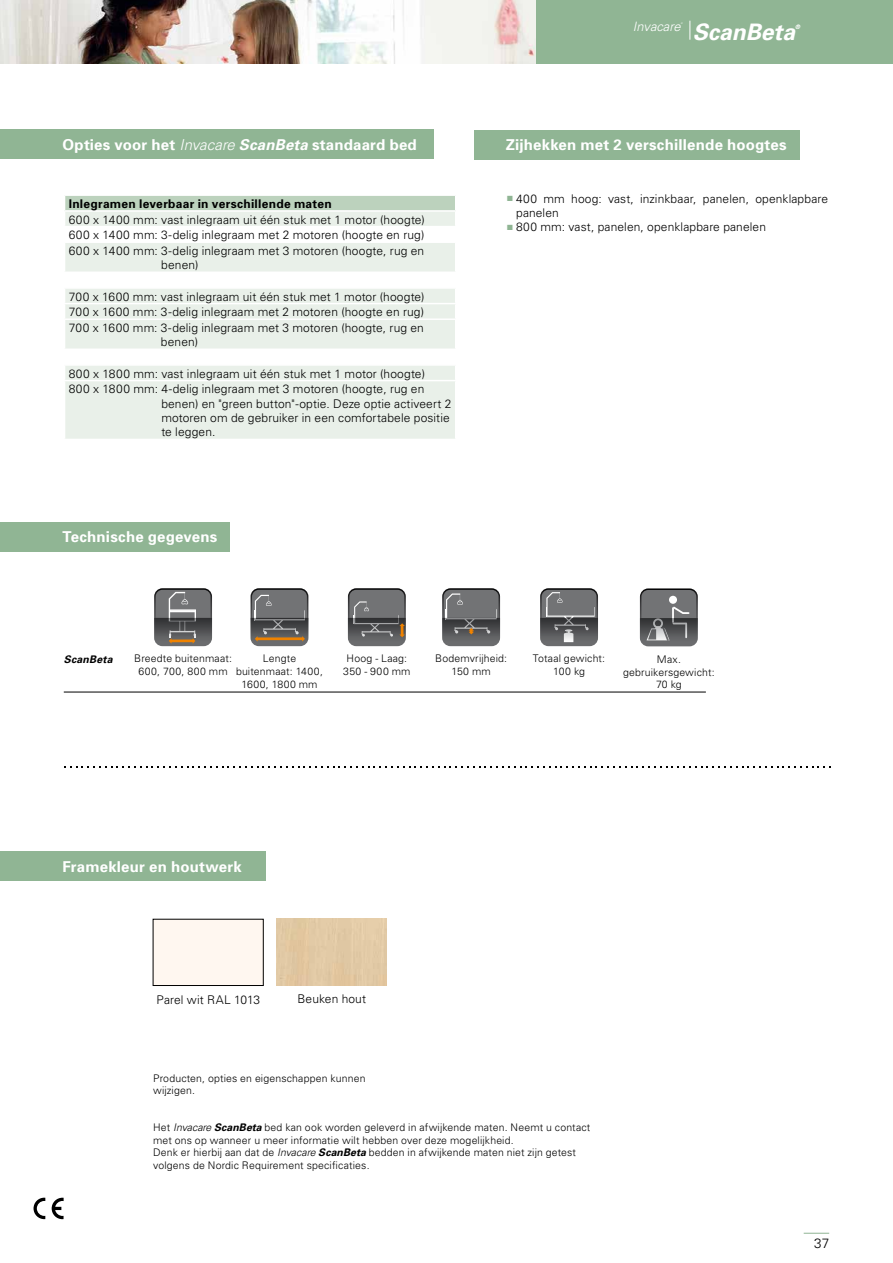
<style>
.page{position:relative;width:893px;height:1263px;background:#fff}
.page>*{position:absolute;margin:0;border:0;box-sizing:border-box;transform-origin:0 0}
.t1{font:italic 700 22.8px "Univers";color:#fff}
.t2{font:700 15px "Univers";letter-spacing:.015em;color:#fff}
.t3{font:300 13.5px "Univers";color:#000}
.t4{font:italic 300 12.9px "Univers";color:#fff}
.t5{font:300 12px/15.6px "Univers";letter-spacing:.01em;color:#000}
.t6{font:700 12px "Univers";letter-spacing:.02em;color:#000}
.t7{font:300 10.5px/12.6px "Univers";letter-spacing:.015em;color:#000;text-align:center}
.t8{font:italic 700 10.5px "Univers";letter-spacing:.025em;color:#000}
.t9{font:italic 700 6.15px "Univers";color:#fff}
.t10{font:italic 300 2.25px "Univers";color:#fff}
.s1{font-weight:300;font-style:italic}
.s2{font-style:italic}
.s3{color:#90b594}
.s4{font-weight:700;font-style:italic}
</style>
<div class="page">
<div style="left:0;top:522px;width:230px;height:29px;background:#90b594"></div>
<hr style="left:64px;top:692px;width:642px;height:1px;background:#000">
<svg style="left:154px;top:588px;width:58px;height:58px"></svg>
<svg style="left:251px;top:588px;width:57px;height:58px"></svg>
<svg style="left:442px;top:588px;width:58px;height:58px"></svg>
<svg style="left:348px;top:588px;width:58px;height:58px"></svg>
<svg style="left:540px;top:588px;width:58px;height:58px"></svg>
<svg style="left:640px;top:588px;width:58px;height:58px"></svg>
<svg style="left:64px;top:766px;width:767px;height:2px"></svg>
<div style="left:536px;top:0;width:357px;height:64px;background:#90b594"></div>
<img style="left:0;top:0;width:536px;height:64px">
<svg style="left:690px;top:21px;width:1px;height:19px"></svg>
<div style="left:0;top:129px;width:433px;height:30px;background:#90b594"></div>
<div style="left:65px;top:195px;width:391px;height:16px;background:#bcd2bd"></div>
<div style="left:65px;top:212px;width:390px;height:14px;background:#e9f0e9"></div>
<svg style="left:65px;top:243px;width:390px;height:60px;fill:#e9f0e9"></svg>
<svg style="left:65px;top:304px;width:390px;height:135px;fill:#e9f0e9"></svg>
<hr style="left:64px;top:194px;width:392px;height:2px;background:#fff">
<hr style="left:64px;top:210px;width:392px;height:2px;background:#fff">
<hr style="left:64px;top:272px;width:392px;height:1px;background:#fff">
<hr style="left:64px;top:287px;width:392px;height:2px;background:#fff">
<hr style="left:64px;top:318px;width:392px;height:2px;background:#fff">
<hr style="left:64px;top:349px;width:392px;height:1px;background:#fff">
<hr style="left:64px;top:364px;width:392px;height:2px;background:#fff">
<svg style="left:455px;top:196px;width:1px;height:14px"></svg>
<hr style="left:64px;top:380px;width:392px;height:1px;background:#fff">
<div style="left:475px;top:130px;width:325px;height:29px;background:#90b594"></div>
<div style="left:0;top:851px;width:266px;height:30px;background:#90b594"></div>
<div style="left:153px;top:919px;width:110px;height:66px;background:#fff7f0"></div>
<div style="left:153px;top:919px;width:111px;height:67px;border:1px solid #000"></div>
<img style="left:276px;top:919px;width:111px;height:66px">
<svg style="left:52px;top:1198px;width:12px;height:21px"></svg>
<svg style="left:34px;top:1198px;width:11px;height:21px"></svg>
<svg style="left:804px;top:1233px;width:25px;height:1px"></svg>
<p class="t2" style="left:63px;top:135px;width:356px">Opties voor het <span class="s1">Invacare</span> <span class="s2">ScanBeta</span> standaard bed</p>
<p class="t6" style="left:69px;top:196px;width:264px">Inlegramen leverbaar in verschillende maten</p>
<p class="t5" style="left:69px;top:211px;width:358px;text-align:justify">600 x 1400 mm: vast inlegraam uit één stuk met 1 motor (hoogte)<br>600 x 1400 mm: 3-delig inlegraam met 2 motoren (hoogte en rug)<br>600 x 1400 mm: 3-delig inlegraam met 3 motoren (hoogte, rug en</p>
<p class="t5" style="left:161px;top:257px;width:39px">benen)</p>
<p class="t5" style="left:69px;top:288px;width:357px;text-align:justify">700 x 1600 mm: vast inlegraam uit één stuk met 1 motor (hoogte)<br>700 x 1600 mm: 3-delig inlegraam met 2 motoren (hoogte en rug)<br>700 x 1600 mm: 3-delig inlegraam met 3 motoren (hoogte, rug en</p>
<p class="t5" style="left:161px;top:334px;width:39px">benen)</p>
<p class="t5" style="left:69px;top:365px;width:358px">800 x 1800 mm: vast inlegraam uit één stuk met 1 motor (hoogte)<br>800 x 1800 mm: 4-delig inlegraam met 3 motoren (hoogte, rug en</p>
<p class="t5" style="left:161px;top:396px;width:292px;line-height:14.4px">benen) en "green button"-optie. Deze optie activeert 2 motoren om de gebruiker in een comfortabele positie te leggen.</p>
<p class="t2" style="left:63px;top:527px;width:156px">Technische gegevens</p>
<p class="t4" style="left:633px;top:18px;width:49px">Invacare</p>
<p class="t10" style="left:681px;top:22px;width:3px">®</p>
<h1 class="t1" style="left:693px;top:18px;width:104px">ScanBeta</h1>
<p class="t9" style="left:795px;top:23px;width:6px">®</p>
<p class="t2" style="left:506px;top:136px;width:282px">Zijhekken met 2 verschillende hoogtes</p>
<p class="t5" style="left:516px;top:191px;width:313px;line-height:14.4px;text-indent:-9px"><span class="s3">■</span> 400 mm hoog: vast, inzinkbaar, panelen, openklapbare panelen</p>
<p class="t5" style="left:507px;top:219px;width:260px"><span class="s3">■</span> 800 mm: vast, panelen, openklapbare panelen</p>
<p class="t8" style="left:64px;top:653px;width:50px">ScanBeta</p>
<p class="t7" style="left:134px;top:652px;width:99px">Breedte buitenmaat:<br>600, 700, 800 mm</p>
<p class="t7" style="left:236px;top:652px;width:88px">Lengte buitenmaat: 1400,<br>1600, 1800 mm</p>
<p class="t7" style="left:435px;top:652px;width:73px">Bodemvrijheid:<br>150 mm</p>
<p class="t7" style="left:343px;top:652px;width:69px">Hoog - Laag:<br>350 - 900 mm</p>
<p class="t7" style="left:533px;top:652px;width:74px">Totaal gewicht:<br>100 kg</p>
<p class="t7" style="left:623px;top:653px;width:93px">Max. gebruikersgewicht:<br>70 kg</p>
<p class="t2" style="left:63px;top:857px;width:181px">Framekleur en houtwerk</p>
<p class="t5" style="left:157px;top:991px;width:105px">Parel wit RAL 1013</p>
<p class="t5" style="left:297px;top:991px;width:70px">Beuken hout</p>
<p class="t7" style="left:153px;top:1071px;width:214px;text-align:left">Producten, opties en eigenschappen kunnen wijzigen.</p>
<p class="t7" style="left:153px;top:1121px;width:439px;text-align:left">Het <span class="s2">Invacare</span> <span class="s4">ScanBeta</span> bed kan ook worden geleverd in afwijkende maten. Neemt u contact met ons op wanneer u meer informatie wilt hebben over deze mogelijkheid.<br>Denk er hierbij aan dat de <span class="s2">Invacare</span> <span class="s4">ScanBeta</span> bedden in afwijkende maten niet zijn getest volgens de Nordic Requirement specificaties.</p>
<p class="t3" style="left:814px;top:1235px;width:17px">37</p>
</div>
